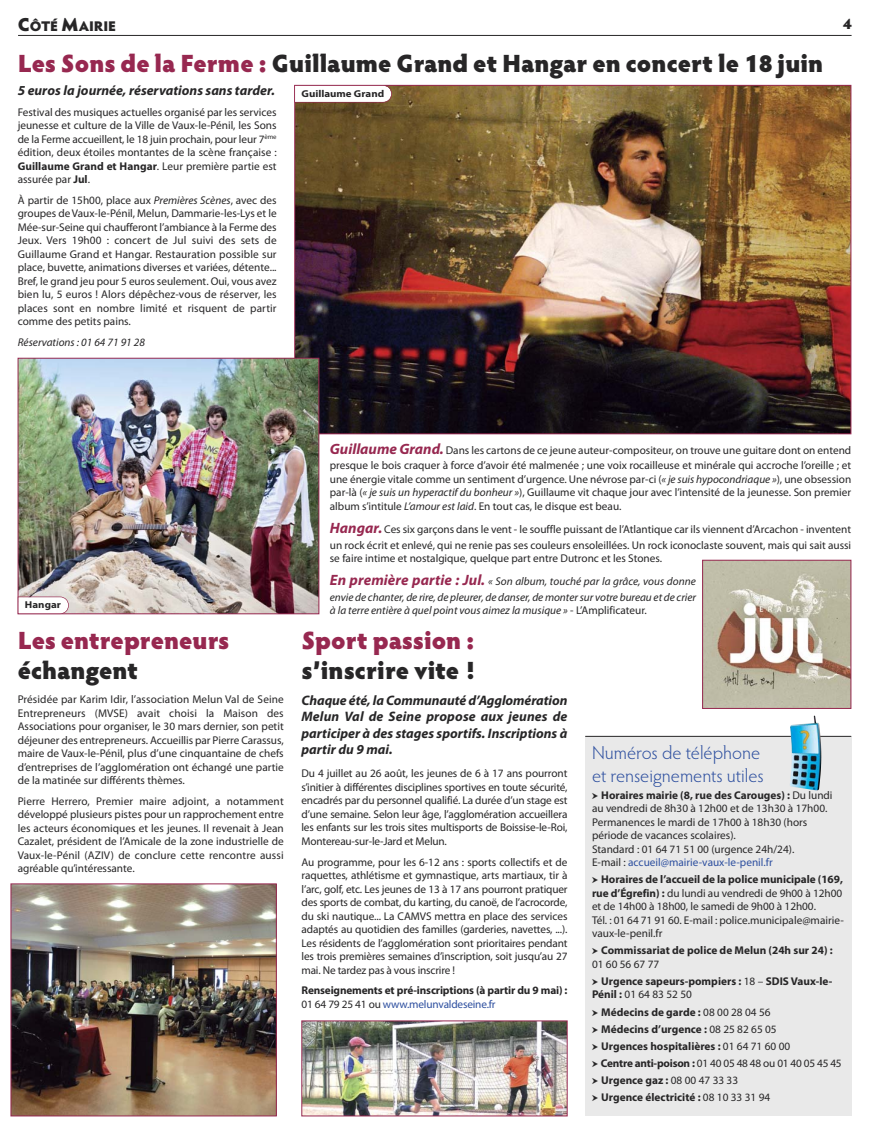
<style>
.page{position:relative;width:869px;height:1134px;background:#fff}
.page>*{position:absolute;margin:0;border:0;box-sizing:border-box;transform-origin:0 0}
.t1{font:900 25px "Hypatia Sans Pro";color:#272627}
.t2{font:900 25px "Hypatia Sans Pro";color:#972850}
.t3{font:300 18.75px/22.5px "Hypatia Sans Pro";color:#2d4f9f}
.t4{font:900 15px "Hypatia Sans Pro";color:#272627}
.t5{font:900 14px "Hypatia Sans Pro";letter-spacing:-.01em;color:#272627}
.t6{font:italic 700 13.75px/16.5px "Myriad Pro";color:#272627;text-align:justify}
.t7{font:11.25px/13.5px "Myriad Pro";color:#272627;text-align:justify}
.t8{font:700 11.25px/17px "Myriad Pro";color:#272627}
.t9{font:italic 11.25px/13.5px "Myriad Pro";letter-spacing:-.005em;color:#272627}
.t10{font:700 10px "Myriad Pro";color:#272627;scale:1.09 1}
.s1{font-size:18.75px}
.s2{color:#972850}
.s3{font-weight:700}
.s4{font-style:italic}
.s5{font-weight:700;font-style:italic;font-size:15px;color:#972850}
.s6{font-style:normal}
.s7{font-weight:400}
.s8{font-weight:400;color:#2d4f9f}
.s9{font-family:"Pointers";font-size:10px}
.s10{color:#2d4f9f}
.s11{font-family:"Pointers";font-weight:400;font-size:10px}
</style>
<div class="page">
<hr style="left:18px;top:35px;width:833px;height:1px;background:#272627">
<img style="left:296px;top:87px;width:552px;height:345px">
<img style="left:20px;top:360px;width:297px;height:252px">
<div style="left:18px;top:358px;width:301px;height:256px;border:1px solid #972850"></div>
<div style="left:585px;top:736px;width:265px;height:380px;background:#e9e9e9"></div>
<hr style="left:585px;top:736px;width:265px;height:1px;background:#272627">
<img style="left:815px;top:723px;width:6px;height:41px">
<img style="left:13px;top:885px;width:261px;height:229px">
<div style="left:11px;top:883px;width:265px;height:233px;border:1px solid #972850"></div>
<img style="left:303px;top:1022px;width:262px;height:92px">
<div style="left:301px;top:1020px;width:266px;height:96px;border:1px solid #972850"></div>
<svg style="left:295px;top:85px;width:97px;height:18px"></svg>
<svg style="left:18px;top:597px;width:51px;height:17px"></svg>
<img style="left:704px;top:562px;width:144px;height:145px">
<div style="left:702px;top:560px;width:148px;height:149px;border:1px solid #972850"></div>
<p class="t5" style="left:18px;top:21px;width:100px"><span class="s1">C</span>ÔTÉ <span class="s1">M</span>AIRIE</p>
<h3 class="t4" style="left:842px;top:18px;width:10px">4</h3>
<h1 class="t1" style="left:18px;top:53px;width:806px"><span class="s2">Les Sons de la Ferme :</span> Guillaume Grand et Hangar en concert le 18 juin</h1>
<p class="t6" style="left:18px;top:84px;width:259px">5 euros la journée, réservations sans tarder.</p>
<p class="t7" style="left:18px;top:106px;width:260px">Festival des musiques actuelles organisé par les services jeunesse et culture de la Ville de Vaux-le-Pénil, les Sons de la Ferme accueillent, le 18 juin prochain, pour leur 7<sup>ème </sup>édition, deux étoiles montantes de la scène française :<br><span class="s3">Guillaume Grand et Hangar</span>. Leur première partie est assurée par <span class="s3">Jul</span>.</p>
<p class="t7" style="left:18px;top:194px;width:260px">À partir de 15h00, place aux <span class="s4">Premières Scènes</span>, avec des groupes de Vaux-le-Pénil, Melun, Dammarie-les-Lys et le Mée-sur-Seine qui chaufferont l’ambiance à la Ferme des Jeux. Vers 19h00 : concert de Jul suivi des sets de Guillaume Grand et Hangar. Restauration possible sur place, buvette, animations diverses et variées, détente...<br>Bref, le grand jeu pour 5 euros seulement. Oui, vous avez bien lu, 5 euros ! Alors dépêchez-vous de réserver, les places sont en nombre limité et risquent de partir comme des petits pains.</p>
<p class="t9" style="left:18px;top:335px;width:129px">Réservations : 01 64 71 91 28</p>
<p class="t10" style="left:301px;top:90px;width:77px">Guillaume Grand</p>
<p class="t10" style="left:25px;top:601px;width:35px">Hangar</p>
<h1 class="t2" style="left:18px;top:631px;width:213px">Les entrepreneurs</h1>
<h1 class="t1" style="left:18px;top:661px;width:122px">échangent</h1>
<p class="t7" style="left:18px;top:693px;width:267px">Présidée par Karim Idir, l’association Melun Val de Seine Entrepreneurs (MVSE) avait choisi la Maison des Associations pour organiser, le 30 mars dernier, son petit déjeuner des entrepreneurs. Accueillis par Pierre Carassus, maire de Vaux-le-Pénil, plus d’une cinquantaine de chefs d’entreprises de l’agglomération ont échangé une partie de la matinée sur différents thèmes.</p>
<p class="t7" style="left:18px;top:795px;width:267px">Pierre Herrero, Premier maire adjoint, a notamment développé plusieurs pistes pour un rapprochement entre les acteurs économiques et les jeunes. Il revenait à Jean Cazalet, président de l’Amicale de la zone industrielle de Vaux-le-Pénil (AZIV) de conclure cette rencontre aussi agréable qu’intéressante.</p>
<p class="t7" style="left:330px;top:444px;width:522px;line-height:15.2px"><span class="s5">Guillaume Grand.</span> Dans les cartons de ce jeune auteur-compositeur, on trouve une guitare dont on entend presque le bois craquer à force d’avoir été malmenée ; une voix rocailleuse et minérale qui accroche l’oreille ; et</p>
<p class="t7" style="left:330px;top:473px;width:522px">une énergie vitale comme un sentiment d’urgence. Une névrose par-ci (<span class="s4">« je suis hypocondriaque »</span>), une obsession par-là (<span class="s4">« je suis un hyperactif du bonheur »</span>), Guillaume vit chaque jour avec l’intensité de la jeunesse. Son premier album s’intitule <span class="s4">L’amour est laid</span>. En tout cas, le disque est beau.</p>
<p class="t7" style="left:330px;top:523px;width:522px;line-height:15.1px"><span class="s5">Hangar.</span> Ces six garçons dans le vent - le souffle puissant de l’Atlantique car ils viennent d’Arcachon - inventent un rock écrit et enlevé, qui ne renie pas ses couleurs ensoleillées. Un rock iconoclaste souvent, mais qui sait aussi</p>
<p class="t7" style="left:330px;top:547px;width:367px;line-height:23.4px">se faire intime et nostalgique, quelque part entre Dutronc et les Stones.<br><span class="s5">En première partie : Jul.</span> <span class="s4">« Son album, touché par la grâce, vous donne</span></p>
<p class="t9" style="left:330px;top:590px;width:367px">envie de chanter, de rire, de pleurer, de danser, de monter sur votre bureau et de crier à la terre entière à quel point vous aimez la musique » <span class="s6">- L’Amplificateur.</span></p>
<h1 class="t2" style="left:301px;top:631px;width:175px">Sport passion :</h1>
<h1 class="t1" style="left:301px;top:661px;width:175px">s’inscrire vite !</h1>
<p class="t6" style="left:301px;top:693px;width:267px">Chaque été, la Communauté d’Agglomération Melun Val de Seine propose aux jeunes de participer à des stages sportifs. Inscriptions à partir du 9 mai.</p>
<p class="t7" style="left:301px;top:768px;width:267px">Du 4 juillet au 26 août, les jeunes de 6 à 17 ans pourront s’initier à différentes disciplines sportives en toute sécurité, encadrés par du personnel qualifié. La durée d’un stage est d’une semaine. Selon leur âge, l’agglomération accueillera les enfants sur les trois sites multisports de Boissise-le-Roi, Montereau-sur-le-Jard et Melun.</p>
<p class="t7" style="left:301px;top:856px;width:267px">Au programme, pour les 6-12 ans : sports collectifs et de raquettes, athlétisme et gymnastique, arts martiaux, tir à l’arc, golf, etc. Les jeunes de 13 à 17 ans pourront pratiquer des sports de combat, du karting, du canoë, de l’acrocorde, du ski nautique... La CAMVS mettra en place des services adaptés au quotidien des familles (garderies, navettes, ...).<br>Les résidents de l’agglomération sont prioritaires pendant les trois premières semaines d’inscription, soit jusqu’au 27 mai. Ne tardez pas à vous inscrire !</p>
<p class="t8" style="left:301px;top:984px;width:267px;line-height:13.5px">Renseignements et pré-inscriptions (à partir du 9 mai) :<br><span class="s7">01 64 79 25 41 ou</span> <span class="s8">www.melunvaldeseine.fr</span></p>
<h2 class="t3" style="left:591px;top:741px;width:173px">Numéros de téléphone et renseignements utiles</h2>
<p class="t7" style="left:591px;top:789px;width:242px;text-align:left"><span class="s9">b</span> <span class="s3">Horaires mairie (8, rue des Carouges) :</span> Du lundi au vendredi de 8h30 à 12h00 et de 13h30 à 17h00.<br>Permanences le mardi de 17h00 à 18h30 (hors période de vacances scolaires).<br>Standard : 01 64 71 51 00 (urgence 24h/24).<br>E-mail : <span class="s10">accueil@mairie-vaux-le-penil.fr</span></p>
<p class="t7" style="left:591px;top:874px;width:253px;text-align:left"><span class="s9">b</span> <span class="s3">Horaires de l’accueil de la police municipale (169, rue d’Égrefin) :</span> du lundi au vendredi de 9h00 à 12h00 et de 14h00 à 18h00, le samedi de 9h00 à 12h00.<br>Tél. : 01 64 71 91 60. E-mail : police.municipale@mairie&shy;vaux-le-penil.fr</p>
<p class="t8" style="left:591px;top:945px;width:242px;line-height:13.5px"><span class="s11">b</span> Commissariat de police de Melun (24h sur 24) :<br><span class="s7">01 60 56 67 77</span></p>
<p class="t8" style="left:591px;top:975px;width:242px;line-height:13.5px"><span class="s11">b</span> Urgence sapeurs-pompiers : <span class="s7">18 –</span> SDIS Vaux-le-<br>Pénil : <span class="s7">01 64 83 52 50</span></p>
<p class="t8" style="left:591px;top:1004px;width:251px"><span class="s11">b</span> Médecins de garde : <span class="s7">08 00 28 04 56<br></span><span class="s11">b</span> Médecins d’urgence : <span class="s7">08 25 82 65 05<br></span><span class="s11">b</span> Urgences hospitalières : <span class="s7">01 64 71 60 00<br></span><span class="s11">b</span> Centre anti-poison : <span class="s7">01 40 05 48 48 ou 01 40 05 45 45 </span><span class="s11">b</span> Urgence gaz : <span class="s7">08 00 47 33 33<br></span><span class="s11">b</span> Urgence électricité : <span class="s7">08 10 33 31 94</span></p>
</div>
